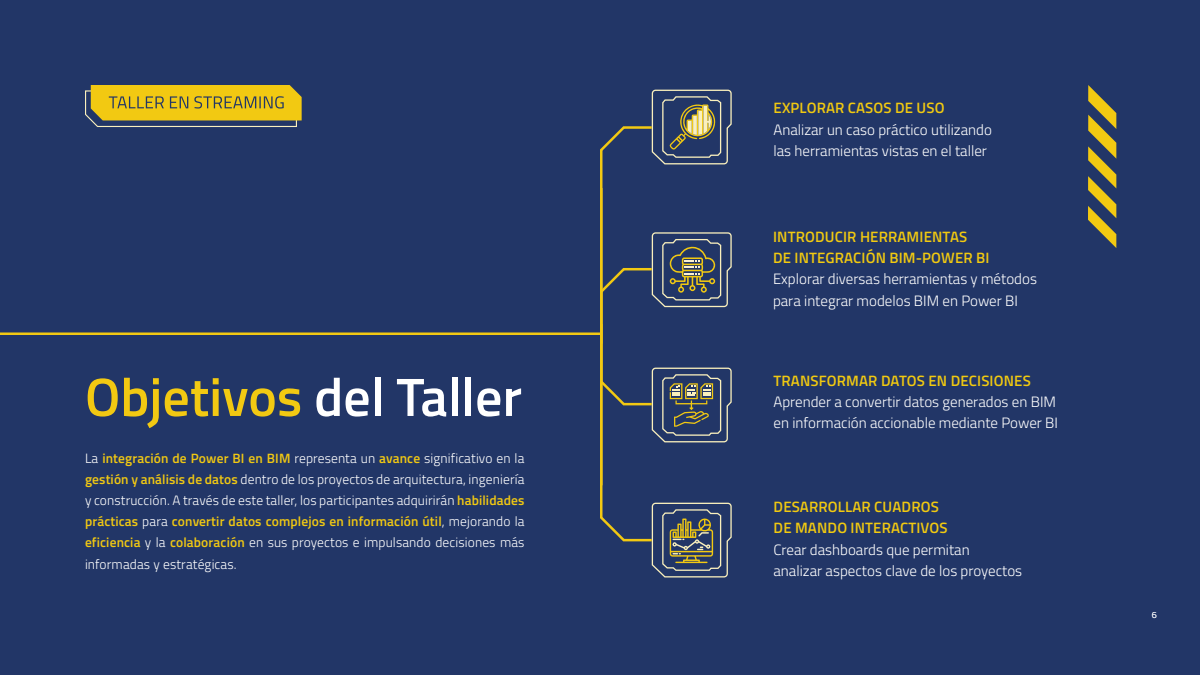
<style>
.page{position:relative;width:1200px;height:675px;background:#223667}
.page>*{position:absolute;margin:0;border:0;box-sizing:border-box;transform-origin:0 0}
.t1{font:600 54px "Titillium Web";color:#f2c912}
.t2{font:300 15px/21.2px "Titillium Web";color:#fff}
.t3{font:600 15px/21.2px "Titillium Web";letter-spacing:.01em;color:#f2ca10}
.t4{font:300 13.5px/21.2px "Titillium Web";letter-spacing:.01em;color:#fff;text-align:justify}
.t5{font:300 9px "Titillium Web";color:#fff}
.s1{color:#fff}
.s2{font-weight:600;color:#f2c912}
</style>
<div class="page">
<hr style="left:0;top:332px;width:600px;height:3px;background:#f2c912">
<svg style="left:85px;top:85px;width:217px;height:42px;background:#c2a82a"></svg>
<svg style="left:599px;top:89px;width:133px;height:489px"></svg>
<svg style="left:1088px;top:85px;width:28px;height:163px"></svg>
<p class="t3" style="left:774px;top:97px;width:173px">EXPLORAR CASOS DE USO</p>
<p class="t2" style="left:774px;top:118px;width:220px">Analizar un caso práctico utilizando las herramientas vistas en el taller</p>
<p class="t3" style="left:773px;top:225px;width:218px">INTRODUCIR HERRAMIENTAS<br>DE INTEGRACIÓN BIM-POWER BI</p>
<p class="t2" style="left:773px;top:268px;width:265px">Explorar diversas herramientas y métodos para integrar modelos BIM en Power BI</p>
<h1 class="t1" style="left:85px;top:357px;width:439px">Objetivos <span class="s1">del Taller</span></h1>
<p class="t3" style="left:774px;top:369px;width:259px">TRANSFORMAR DATOS EN DECISIONES</p>
<p class="t2" style="left:774px;top:390px;width:286px">Aprender a convertir datos generados en BIM en información accionable mediante Power BI</p>
<p class="t4" style="left:85px;top:446px;width:441px">La <span class="s2">integración de Power BI en BIM</span> representa un <span class="s2">avance</span> significativo en la <span class="s2">gestión y análisis de datos</span> dentro de los proyectos de arquitectura, ingeniería y construcción. A través de este taller, los participantes adquirirán <span class="s2">habilidades prácticas</span> para <span class="s2">convertir datos complejos en información útil</span>, mejorando la <span class="s2">eficiencia</span> y la <span class="s2">colaboración</span> en sus proyectos e impulsando decisiones más informadas y estratégicas.</p>
<p class="t3" style="left:774px;top:495px;width:176px">DESARROLLAR CUADROS<br>DE MANDO INTERACTIVOS</p>
<p class="t2" style="left:774px;top:538px;width:250px">Crear dashboards que permitan analizar aspectos clave de los proyectos</p>
<p class="t5" style="left:1152px;top:608px;width:7px">6</p>
</div>
